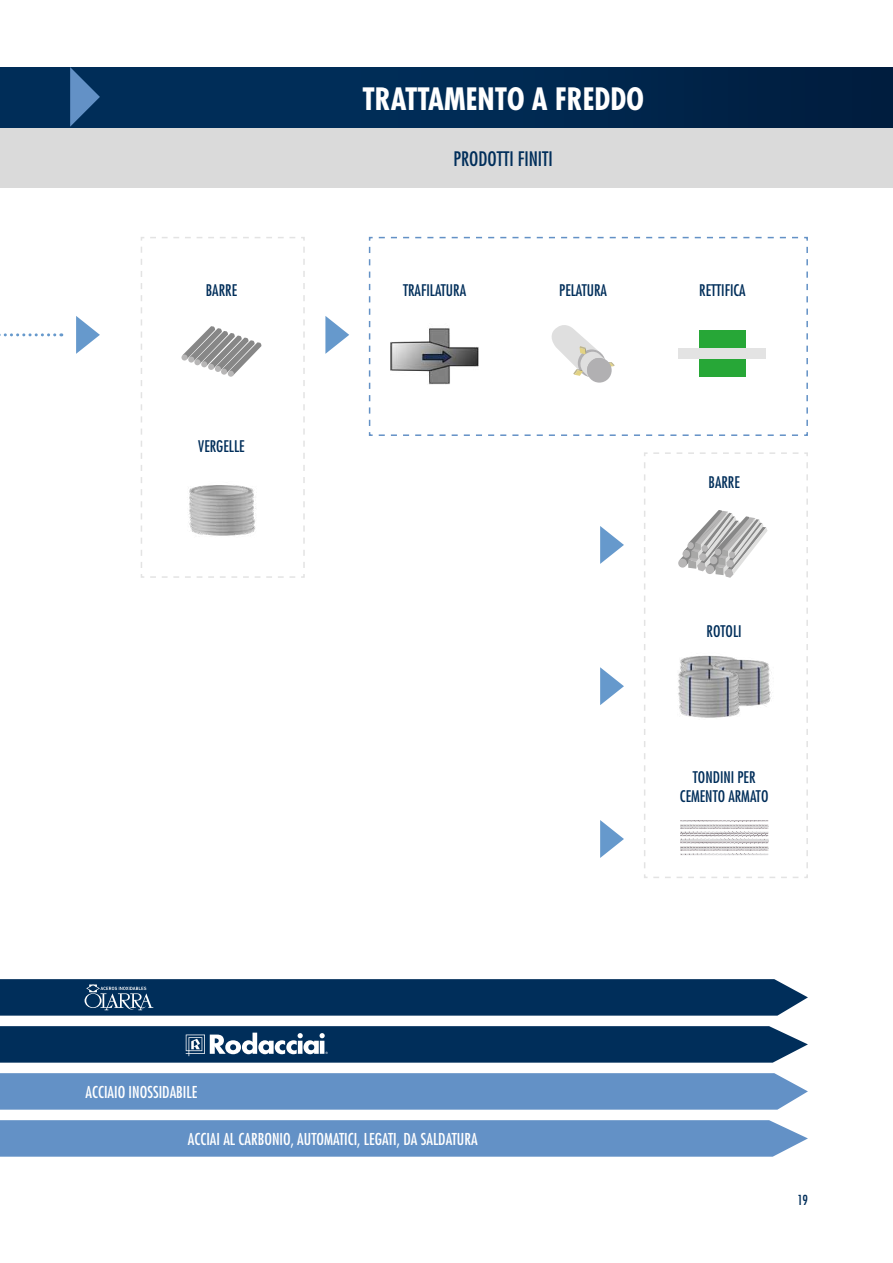
<style>
.page{position:relative;width:893px;height:1263px;background:#fff}
.page>*{position:absolute;margin:0;border:0;box-sizing:border-box;transform-origin:0 0}
.t1{font:700 condensed 30px "Futura Std";color:#fff}
.t2{font:condensed 19.5px "Futura Std";color:#002e5a}
.t3{font:condensed 16.05px "Futura Std";color:#fff}
.t4{font:condensed 15.6px/19.2px "Futura Std";color:#002e5a;text-align:center}
.t5{font:condensed 13.5px "Futura Std";color:#002e5a}
</style>
<div class="page">
<img style="left:0;top:67px;width:893px;height:61px">
<div style="left:0;top:129px;width:893px;height:59px;background:#dadada"></div>
<svg style="left:0;top:1073px;width:808px;height:37px;background:#6894c7"></svg>
<svg style="left:0;top:1120px;width:808px;height:37px;background:#6894c8"></svg>
<svg style="left:0;top:1026px;width:808px;height:37px;background:#143f67"></svg>
<svg style="left:70px;top:67px;width:30px;height:60px;background:#305e8e"></svg>
<svg style="left:76px;top:316px;width:24px;height:38px"></svg>
<svg style="left:600px;top:526px;width:24px;height:38px"></svg>
<svg style="left:600px;top:667px;width:24px;height:38px"></svg>
<svg style="left:600px;top:820px;width:24px;height:38px"></svg>
<svg style="left:0;top:333px;width:55px;height:3px"></svg>
<svg style="left:325px;top:316px;width:24px;height:38px"></svg>
<svg style="left:368px;top:236px;width:440px;height:200px"></svg>
<svg style="left:644px;top:452px;width:164px;height:426px"></svg>
<svg style="left:141px;top:237px;width:164px;height:341px"></svg>
<svg style="left:0;top:979px;width:808px;height:37px;background:#0b3761"></svg>
<p class="t4" style="left:206px;top:281px;width:33px">BARRE</p>
<p class="t4" style="left:198px;top:437px;width:48px">VERGELLE</p>
<h1 class="t1" style="left:363px;top:80px;width:283px">TRATTAMENTO A FREDDO</h1>
<p class="t2" style="left:453px;top:148px;width:101px">PRODOTTI FINITI</p>
<p class="t4" style="left:403px;top:281px;width:65px">TRAFILATURA</p>
<p class="t4" style="left:559px;top:281px;width:49px">PELATURA</p>
<p class="t4" style="left:699px;top:281px;width:48px">RETTIFICA</p>
<p class="t4" style="left:708px;top:473px;width:33px">BARRE</p>
<p class="t4" style="left:707px;top:622px;width:37px">ROTOLI</p>
<p class="t4" style="left:680px;top:767px;width:90px">TONDINI PER<br>CEMENTO ARMATO</p>
<p class="t3" style="left:86px;top:1082px;width:113px">ACCIAIO INOSSIDABILE</p>
<p class="t3" style="left:188px;top:1129px;width:291px">ACCIAI AL CARBONIO, AUTOMATICI, LEGATI, DA SALDATURA</p>
<p class="t5" style="left:797px;top:1192px;width:12px">19</p>
</div>
